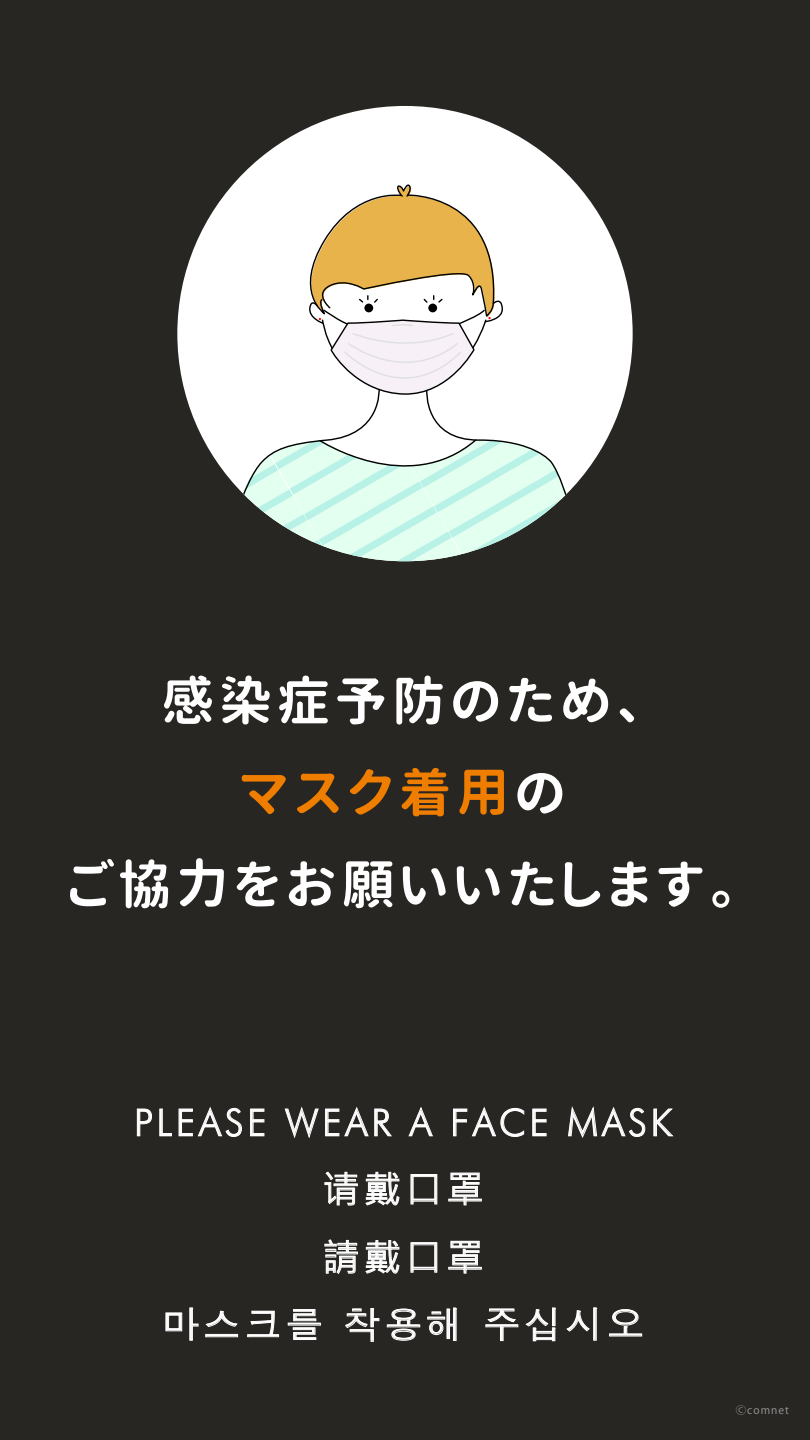
<style>
.page{position:relative;width:810px;height:1440px;background:#282623}
.page>*{position:absolute;margin:0;border:0;box-sizing:border-box;transform-origin:0 0}
.t1{font:52.5px/91.9px "Gen Jyuu Gothic P Bold";letter-spacing:.1em;color:#fff;text-align:center}
.t2{font:300 37.5px "Futura BT";letter-spacing:.1em;color:#fff}
.t3{font:37.5px "Dotum";letter-spacing:.1em;color:#fff}
.t4{font:37.5px/68.2px "Microsoft Jheng Hei";letter-spacing:.1em;color:#fff}
.t5{font:10.5px "Koz Go Pr 6 N";letter-spacing:.1em;color:#9b9b9b}
.s1{color:#ef7d00}
</style>
<div class="page">
<svg style="left:136px;top:1108px;width:16px;height:29px"></svg>
<svg style="left:159px;top:1108px;width:13px;height:29px"></svg>
<svg style="left:178px;top:1106px;width:64px;height:31px"></svg>
<svg style="left:250px;top:1108px;width:15px;height:29px"></svg>
<svg style="left:284px;top:1106px;width:35px;height:33px"></svg>
<svg style="left:325px;top:1106px;width:67px;height:31px"></svg>
<svg style="left:408px;top:1107px;width:25px;height:30px"></svg>
<svg style="left:453px;top:1106px;width:72px;height:31px"></svg>
<svg style="left:532px;top:1108px;width:15px;height:29px"></svg>
<svg style="left:568px;top:1106px;width:78px;height:32px"></svg>
<svg style="left:653px;top:1108px;width:21px;height:29px"></svg>
<svg style="left:324px;top:1171px;width:34px;height:35px"></svg>
<svg style="left:365px;top:1171px;width:35px;height:35px"></svg>
<svg style="left:410px;top:1174px;width:28px;height:31px"></svg>
<svg style="left:448px;top:1172px;width:34px;height:34px"></svg>
<svg style="left:324px;top:1239px;width:34px;height:35px"></svg>
<svg style="left:365px;top:1240px;width:35px;height:34px"></svg>
<svg style="left:410px;top:1242px;width:28px;height:31px"></svg>
<svg style="left:448px;top:1240px;width:34px;height:34px"></svg>
<svg style="left:165px;top:1307px;width:34px;height:34px"></svg>
<svg style="left:205px;top:1310px;width:34px;height:28px"></svg>
<svg style="left:247px;top:1310px;width:32px;height:28px"></svg>
<svg style="left:287px;top:1309px;width:34px;height:31px"></svg>
<svg style="left:345px;top:1308px;width:35px;height:34px"></svg>
<svg style="left:386px;top:1308px;width:35px;height:33px"></svg>
<svg style="left:427px;top:1307px;width:30px;height:34px"></svg>
<svg style="left:485px;top:1307px;width:71px;height:35px"></svg>
<svg style="left:566px;top:1307px;width:32px;height:34px"></svg>
<svg style="left:609px;top:1309px;width:34px;height:28px"></svg>
<div style="left:177px;top:106px;width:456px;height:455px;background:#fff;border-radius:228px"></div>
<svg style="left:309px;top:184px;width:194px;height:204px"></svg>
<svg style="left:336px;top:388px;width:249px;height:86px"></svg>
<svg style="left:225px;top:438px;width:359px;height:123px"></svg>
<p class="t1" style="left:67px;top:654px;width:671px">感染症予防のため、<br><span class="s1">マスク着用</span>の<br>ご協力をお願いいたします。</p>
<p class="t2" style="left:134px;top:1100px;width:540px">PLEASE WEAR A FACE MASK</p>
<p class="t4" style="left:322px;top:1155px;width:163px">请戴口罩請戴口罩</p>
<p class="t3" style="left:162px;top:1306px;width:484px">마스크를 착용해 주십시오</p>
<p class="t5" style="left:736px;top:1405px;width:55px">Ⓒcomnet</p>
</div>
